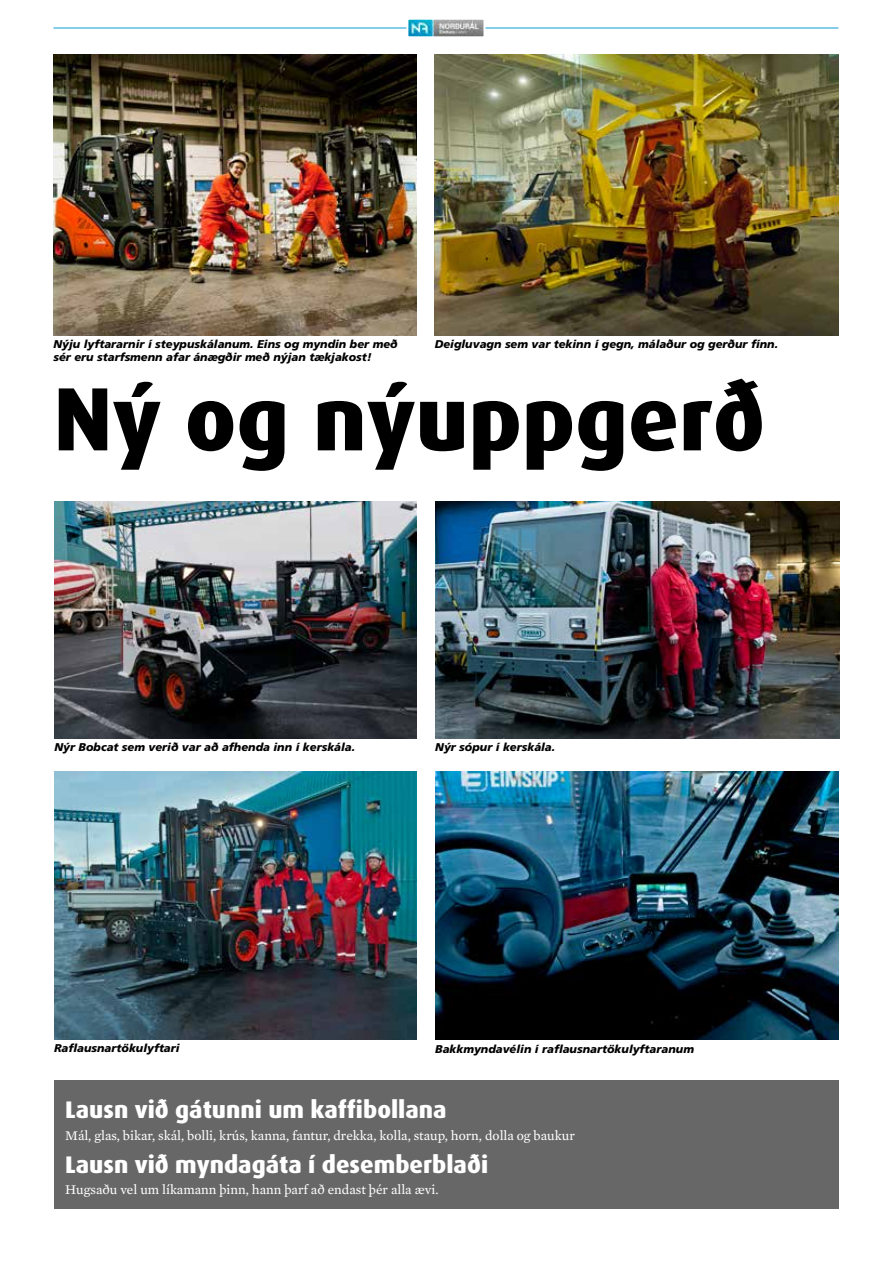
<style>
.page{position:relative;width:893px;height:1263px;background:#fff}
.page>*{position:absolute;margin:0;border:0;box-sizing:border-box;transform-origin:0 0}
.t1{font:800 90px "Dax";color:#000}
.t2{font:800 24px "Dax";color:#fff}
.t3{font:13.5px "Mercury Text G2";color:#fff}
.t4{font:italic 900 11.25px/13.5px "Frutiger";color:#000}
</style>
<div class="page">
<div style="left:54px;top:1081px;width:785px;height:128px;background:#676767"></div>
<img style="left:435px;top:54px;width:404px;height:281px">
<img style="left:53px;top:54px;width:363px;height:281px">
<img style="left:54px;top:501px;width:363px;height:237px">
<img style="left:435px;top:501px;width:404px;height:237px">
<img style="left:435px;top:771px;width:404px;height:268px">
<img style="left:54px;top:771px;width:363px;height:268px">
<hr style="left:53px;top:27px;width:785px;height:2px;background:#5dbde1">
<img style="left:409px;top:21px;width:73px;height:14px">
<div style="left:406px;top:18px;width:79px;height:20px;border:2px solid #fff"></div>
<p class="t4" style="left:53px;top:337px;width:346px">Nýju lyftararnir í steypuskálanum. Eins og myndin ber með sér eru starfsmenn afar ánægðir með nýjan tækjakost!</p>
<p class="t4" style="left:435px;top:337px;width:345px">Deigluvagn sem var tekinn í gegn, málaður og gerður fínn.</p>
<h1 class="t1" style="left:53px;top:368px;width:713px">Ný og nýuppgerð</h1>
<p class="t4" style="left:54px;top:740px;width:302px">Nýr Bobcat sem verið var að afhenda inn í kerskála.</p>
<p class="t4" style="left:435px;top:740px;width:122px">Nýr sópur í kerskála.</p>
<p class="t4" style="left:54px;top:1042px;width:127px">Raflausnartökulyftari</p>
<p class="t4" style="left:435px;top:1042px;width:260px">Bakkmyndavélin í raflausnartökulyftaranum</p>
<h2 class="t2" style="left:65px;top:1095px;width:383px">Lausn við gátunni um kaffibollana</h2>
<p class="t3" style="left:65px;top:1127px;width:511px">Mál, glas, bikar, skál, bolli, krús, kanna, fantur, drekka, kolla, staup, horn, dolla og baukur</p>
<h2 class="t2" style="left:65px;top:1151px;width:424px">Lausn við myndagáta í desemberblaði</h2>
<p class="t3" style="left:65px;top:1181px;width:375px">Hugsaðu vel um líkamann þinn, hann þarf að endast þér alla ævi.</p>
</div>
